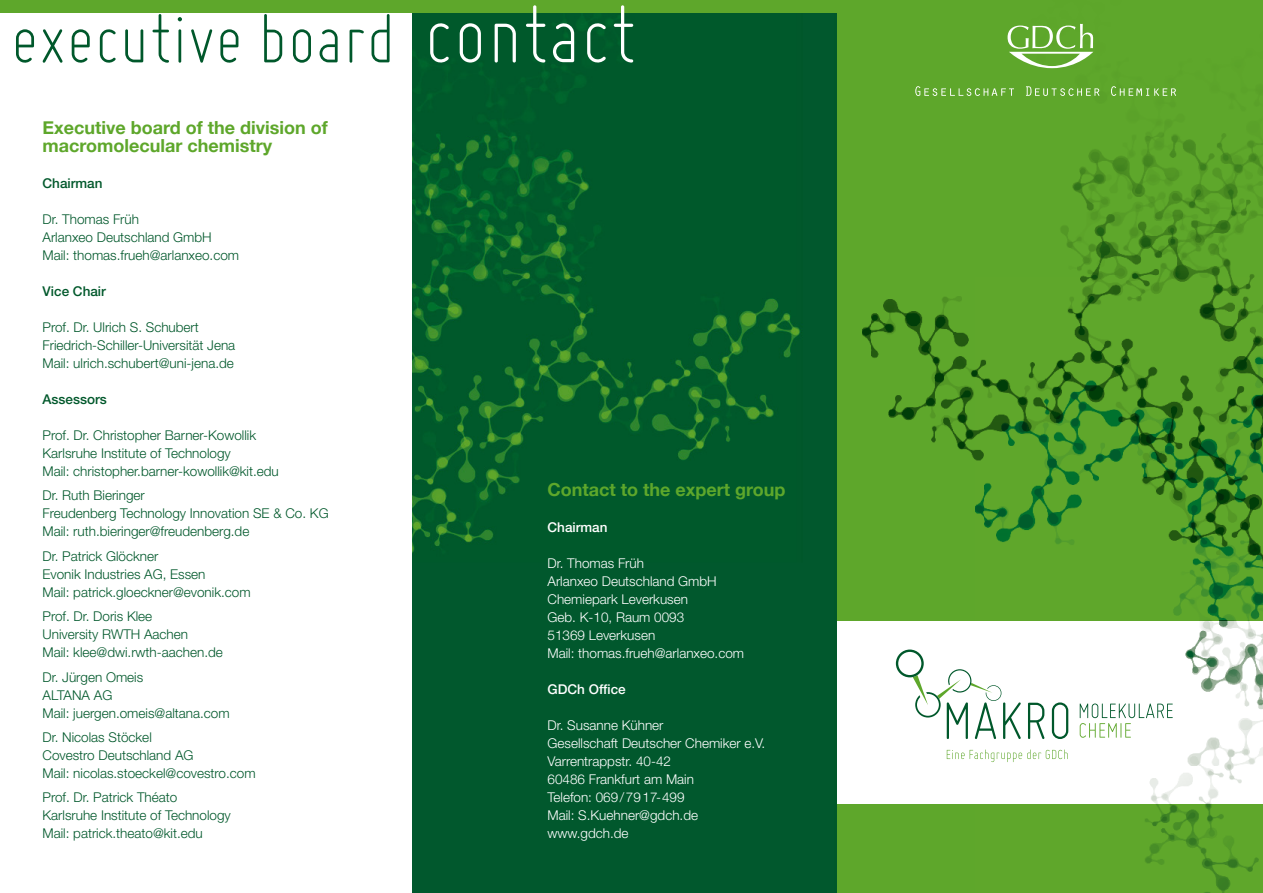
<style>
.page{position:relative;width:1263px;height:893px;background:#fff}
.page>*{position:absolute;margin:0;border:0;box-sizing:border-box;transform-origin:0 0}
.t1{font:300 76.5px "Miso";color:#00582b}
.t2{font:700 18px/18px "Helvetica Neue";color:#5ea72b}
.t3{font:300 13.5px/18px "Helvetica Neue";color:#00582b}
.t4{font:300 13.5px/18px "Helvetica Neue";color:#fff}
.t5{font:500 13.5px "Helvetica Neue";color:#00582b}
.t6{font:500 13.5px "Helvetica Neue";color:#fff}
.s1{font-size:90px;color:#fff}
</style>
<div class="page">
<div style="left:412px;top:13px;width:426px;height:880px;background:#00592b"></div>
<div style="left:838px;top:0;width:425px;height:893px;background:#5ea72b"></div>
<img style="left:1173px;top:563px;width:90px;height:58px">
<div style="left:838px;top:621px;width:425px;height:182px;background:#fff"></div>
<div style="left:0;top:0;width:838px;height:13px;background:#5ea72b"></div>
<img style="left:863px;top:23px;width:400px;height:540px">
<img style="left:975px;top:621px;width:288px;height:272px">
<svg style="left:915px;top:86px;width:99px;height:10px"></svg>
<svg style="left:1026px;top:86px;width:73px;height:10px"></svg>
<svg style="left:1111px;top:86px;width:65px;height:10px"></svg>
<svg style="left:1007px;top:24px;width:86px;height:44px"></svg>
<svg style="left:947px;top:749px;width:121px;height:13px"></svg>
<svg style="left:1080px;top:703px;width:93px;height:35px"></svg>
<svg style="left:896px;top:649px;width:125px;height:90px"></svg>
<svg style="left:1028px;top:703px;width:16px;height:36px"></svg>
<svg style="left:1052px;top:702px;width:16px;height:37px"></svg>
<h1 class="t1" style="left:11px;top:-3px;width:628px">executive board <span class="s1">contact</span></h1>
<h2 class="t2" style="left:43px;top:118px;width:287px">Executive board of the division of macromolecular chemistry</h2>
<p class="t5" style="left:43px;top:175px;width:62px">Chairman</p>
<p class="t3" style="left:43px;top:210px;width:198px">Dr. Thomas Früh<br>Arlanxeo Deutschland GmbH<br>Mail: thomas.frueh@arlanxeo.com</p>
<p class="t5" style="left:43px;top:283px;width:65px">Vice Chair</p>
<p class="t3" style="left:43px;top:318px;width:194px">Prof. Dr. Ulrich S. Schubert<br>Friedrich-Schiller-Universität Jena<br>Mail: ulrich.schubert@uni-jena.de</p>
<p class="t5" style="left:43px;top:391px;width:66px">Assessors</p>
<p class="t3" style="left:43px;top:426px;width:238px">Prof. Dr. Christopher Barner-Kowollik<br>Karlsruhe Institute of Technology<br>Mail: christopher.barner-kowollik@kit.edu</p>
<p class="t3" style="left:43px;top:486px;width:288px">Dr. Ruth Bieringer<br>Freudenberg Technology Innovation SE &amp; Co. KG<br>Mail: ruth.bieringer@freudenberg.de</p>
<p class="t3" style="left:43px;top:547px;width:210px">Dr. Patrick Glöckner<br>Evonik Industries AG, Essen<br>Mail: patrick.gloeckner@evonik.com</p>
<p class="t3" style="left:43px;top:607px;width:182px">Prof. Dr. Doris Klee<br>University RWTH Aachen<br>Mail: klee@dwi.rwth-aachen.de</p>
<p class="t3" style="left:43px;top:667px;width:189px">Dr. Jürgen Omeis<br>ALTANA AG<br>Mail: juergen.omeis@altana.com</p>
<p class="t3" style="left:43px;top:728px;width:215px">Dr. Nicolas Stöckel<br>Covestro Deutschland AG<br>Mail: nicolas.stoeckel@covestro.com</p>
<p class="t3" style="left:43px;top:788px;width:190px">Prof. Dr. Patrick Théato<br>Karlsruhe Institute of Technology<br>Mail: patrick.theato@kit.edu</p>
<h2 class="t2" style="left:547px;top:480px;width:240px">Contact to the expert group</h2>
<p class="t6" style="left:547px;top:519px;width:62px">Chairman</p>
<p class="t4" style="left:547px;top:554px;width:198px">Dr. Thomas Früh<br>Arlanxeo Deutschland GmbH<br>Chemiepark Leverkusen<br>Geb. K-10, Raum 0093<br>51369 Leverkusen<br>Mail: thomas.frueh@arlanxeo.com</p>
<p class="t6" style="left:547px;top:681px;width:80px">GDCh Office</p>
<p class="t4" style="left:547px;top:716px;width:219px">Dr. Susanne Kühner<br>Gesellschaft Deutscher Chemiker e.V.<br>Varrentrappstr. 40-42<br>60486 Frankfurt am Main<br>Telefon: 069/7917-499<br>Mail: S.Kuehner@gdch.de www.gdch.de</p>
</div>
